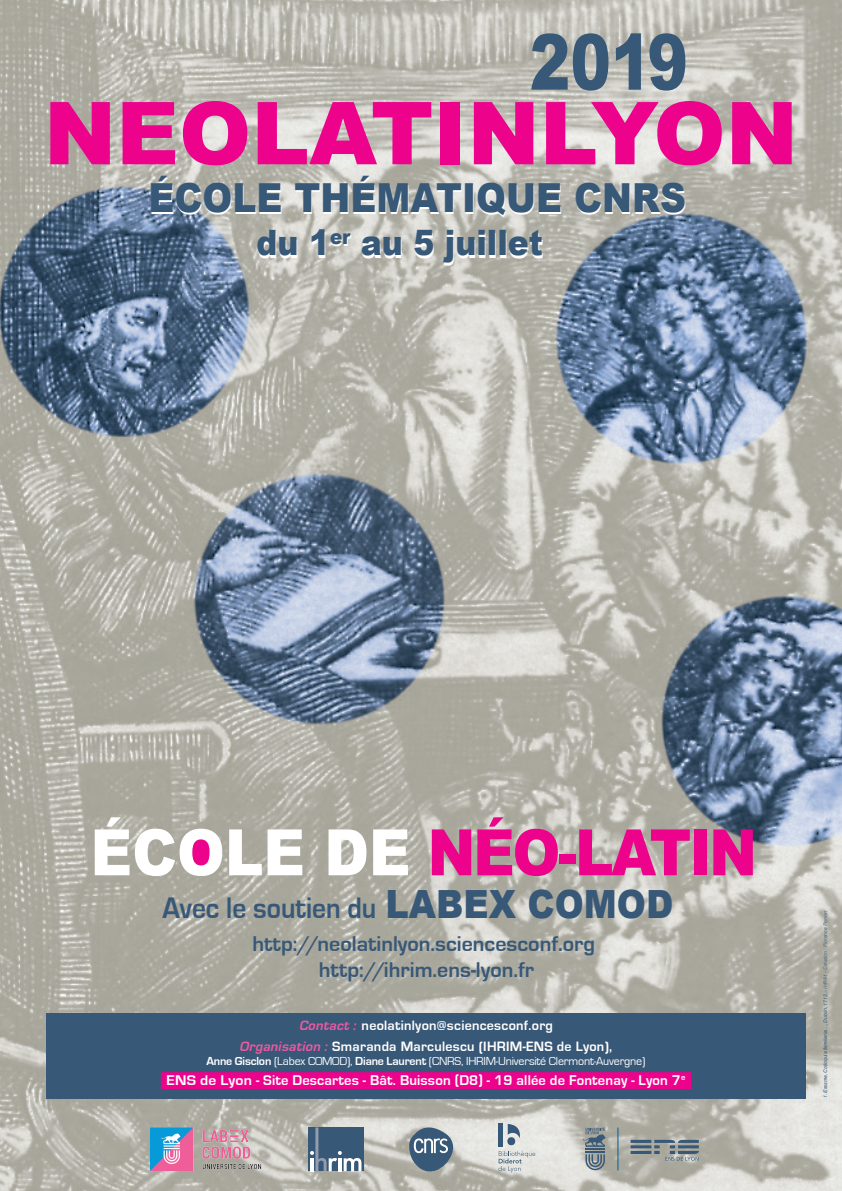
<style>
.page{position:relative;width:842px;height:1191px;background:#fff}
.page>*{position:absolute;margin:0;border:0;box-sizing:border-box;transform-origin:0 0}
.t1{font:900 86.9px "Arial";color:#ed028c}
.t2{font:900 77.3px "Arial";color:#385877;scale:.79 1}
.t3{font:900 64px "Arial";letter-spacing:-.04em;color:#ed028c;scale:.9 1}
.t4{font:900 40px "Arial";color:#385877;scale:.9 1}
.t5{font:900 35px "Arial";color:#385877;scale:.9 1}
.t6{font:700 30.5px "Eurostile";color:#385877;scale:.9 1}
.t7{font:700 22px/26px "Eurostile";color:#385877;text-align:center}
.t8{font:700 14.5px "Eurostile";letter-spacing:.01em;color:#fff;scale:1.07 1}
.t9{font:700 14px/20.8px "Eurostile";letter-spacing:.02em;color:#fff;text-align:center}
.t10{font:12px "Eurostile";letter-spacing:-.015em;color:#fff}
.t11{font:italic 5px "Arial";color:#385877}
.s1{color:#fff}
.s2{font-family:"Arial";font-weight:900;font-size:38.9px}
.s3{font-style:italic;color:#ef59a1}
.s4{font-weight:700}
.s5{color:#546883}
</style>
<div class="page">
<img style="left:0;top:0;width:842px;height:1191px">
<div style="left:308px;top:1127px;width:56px;height:44px;background:#385877"></div>
<svg style="left:310px;top:1127px;width:51px;height:44px"></svg>
<svg style="left:409px;top:1127px;width:44px;height:44px;background:#6f8396"></svg>
<svg style="left:498px;top:1151px;width:37px;height:21px"></svg>
<div style="left:507px;top:1137px;width:8px;height:8px;background:#385877;border-radius:50%"></div>
<hr style="left:499px;top:1123px;width:4px;height:24px;background:#385877">
<svg style="left:508px;top:1124px;width:12px;height:14px"></svg>
<svg style="left:583px;top:1127px;width:23px;height:43px"></svg>
<hr style="left:618px;top:1127px;width:1px;height:43px;background:#006197">
<svg style="left:631px;top:1139px;width:68px;height:21px"></svg>
<img style="left:151px;top:1127px;width:112px;height:43px">
<div style="left:46px;top:1013px;width:759px;height:85px;background:#385877"></div>
<div style="left:189px;top:834px;width:26px;height:37px;background:#ed028c;border-radius:50%"></div>
<div style="left:161px;top:1072px;width:530px;height:17px;background:#ed028c"></div>
<h2 class="t2" style="left:530px;top:6px;width:202px">2019</h2>
<h1 class="t1" style="left:44px;top:70px;width:756px">NEOLATINLYON</h1>
<h3 class="t4" style="left:149px;top:169px;width:599px">ÉCOLE THÉMATIQUE CNRS</h3>
<h3 class="t5" style="left:256px;top:217px;width:320px">du 1<sup>er</sup> au 5 juillet</h3>
<h3 class="t3" style="left:91px;top:806px;width:742px"><span class="s1">ÉCOLE DE</span> NÉO-LATIN</h3>
<h3 class="t6" style="left:162px;top:891px;width:569px">Avec le soutien du <span class="s2">LABEX COMOD</span></h3>
<h3 class="t7" style="left:253px;top:931px;width:344px">http://neolatinlyon.sciencesconf.org http://ihrim.ens-lyon.fr</h3>
<p class="t9" style="left:239px;top:1015px;width:374px"><span class="s3">Contact :</span> neolatinlyon@sciencesconf.org<br><span class="s3">Organisation :</span> Smaranda Marculescu (IHRIM-ENS de Lyon),</p>
<p class="t10" style="left:206px;top:1054px;width:440px"><span class="s4">Anne Gisclon</span> (Labex COMOD), <span class="s4">Diane Laurent</span> (CNRS, IHRIM-Université Clermont-Auvergne)</p>
<p class="t8" style="left:166px;top:1072px;width:486px">ENS de Lyon - Site Descartes - Bât. Buisson (D8) - 19 allée de Fontenay - Lyon 7<sup>e</sup></p>
<p class="t11" style="left:822px;top:1098px;width:189px;rotate:-90deg">1. Erasme, Colloquia familiaria…, Dublin, 1712..- <span class="s5">IHRIM - Création : Florence Poncet</span></p>
</div>
